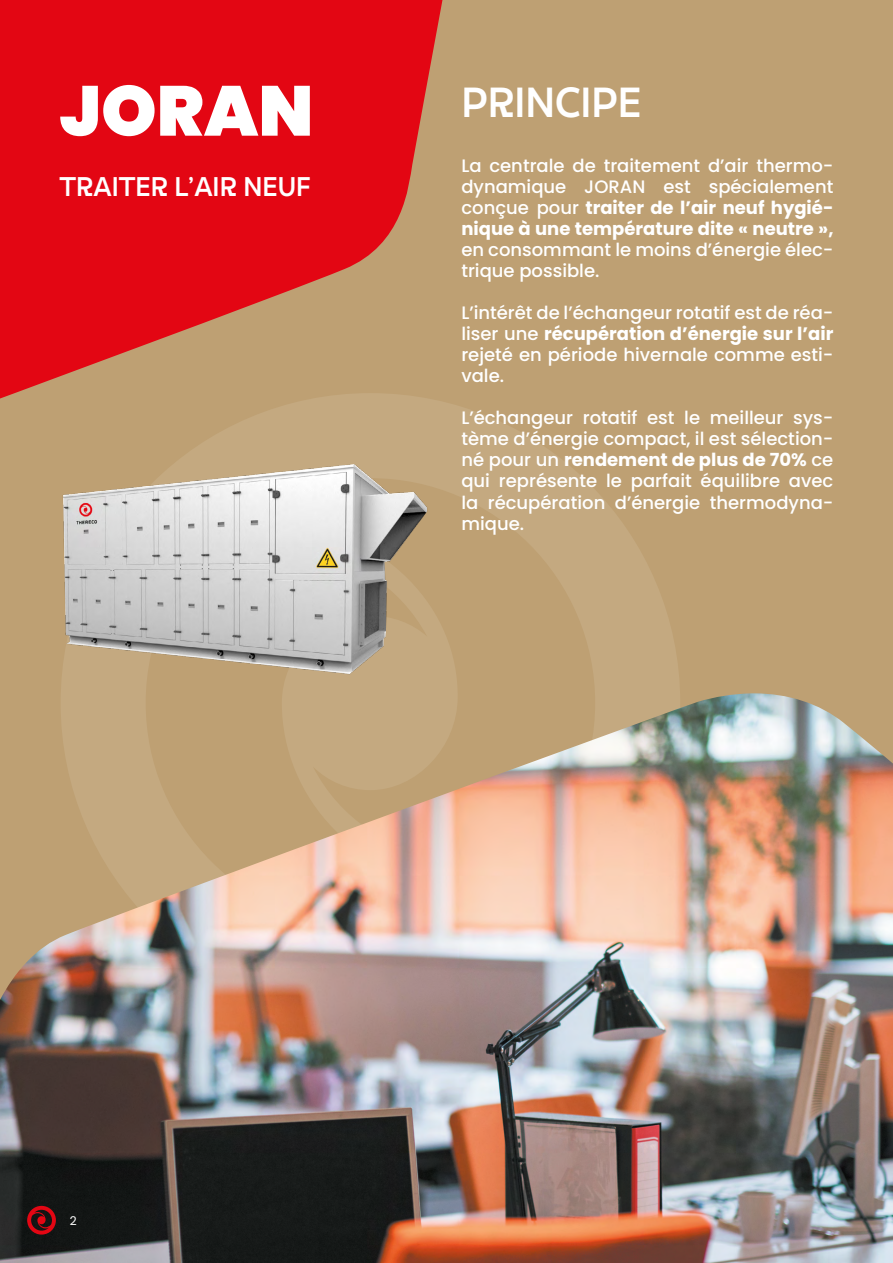
<style>
.page{position:relative;width:893px;height:1263px;background:#bea073}
.page>*{position:absolute;margin:0;border:0;box-sizing:border-box;transform-origin:0 0}
.t1{font:900 70.5px "Poppins";color:#fff}
.t2{font:600 42px "DX Rigraf";color:#fff}
.t3{font:600 27px "DX Rigraf";color:#fff}
.t4{font:500 18px/21px "Poppins";color:#fff;text-align:justify}
.t5{font:12px "Poppins";color:#fff}
.s1{font-weight:700}
</style>
<div class="page">
<svg style="left:183px;top:403px;width:497px;height:290px"></svg>
<svg style="left:0;top:0;width:446px;height:406px;fill:#e30613"></svg>
<img style="left:61px;top:457px;width:371px;height:236px">
<img style="left:0;top:693px;width:893px;height:570px">
<svg style="left:27px;top:1206px;width:29px;height:28px"></svg>
<h1 class="t1" style="left:60px;top:70px;width:255px">JORAN</h1>
<h3 class="t3" style="left:60px;top:168px;width:253px">TRAITER L’AIR NEUF</h3>
<h2 class="t2" style="left:461px;top:73px;width:182px">PRINCIPE</h2>
<p class="t4" style="left:461px;top:156px;width:374px">La centrale de traitement d’air thermo&shy;dynamique JORAN est spécialement conçue pour <span class="s1">traiter de l’air neuf hygié&shy;nique à une température dite « neutre »,</span></p>
<p class="t4" style="left:461px;top:240px;width:374px">en consommant le moins d’énergie élec&shy;trique possible.</p>
<p class="t4" style="left:461px;top:303px;width:374px">L’intérêt de l’échangeur rotatif est de réa&shy;liser une <span class="s1">récupération d’énergie sur l’air </span>rejeté en période hivernale comme esti&shy;vale.</p>
<p class="t4" style="left:461px;top:408px;width:374px">L’échangeur rotatif est le meilleur sys&shy;tème d’énergie compact, il est sélection&shy;né pour un <span class="s1">rendement de plus de 70%</span> ce qui représente le parfait équilibre avec la récupération d’énergie thermodyna&shy;mique.</p>
<p class="t5" style="left:70px;top:1213px;width:8px">2</p>
</div>
